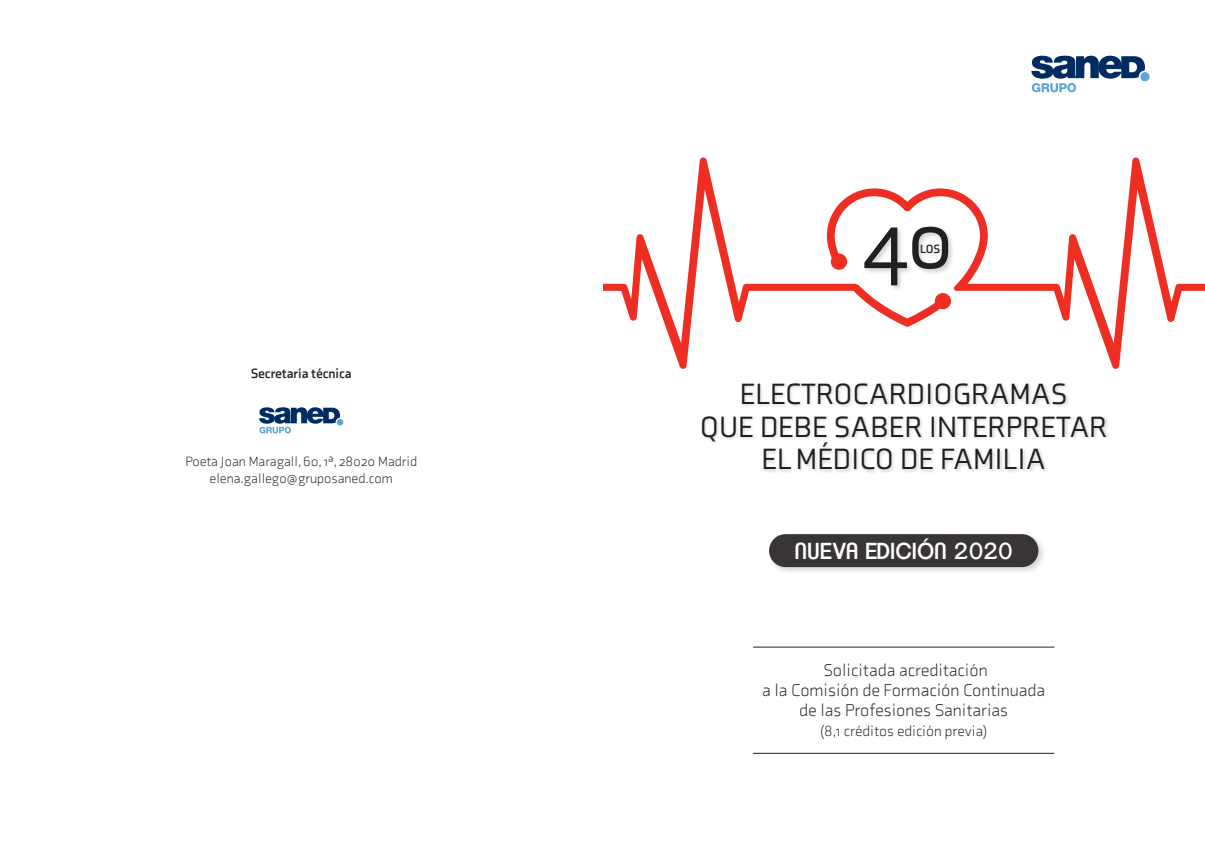
<style>
.page{position:relative;width:1205px;height:851px;background:#fff}
.page>*{position:absolute;margin:0;border:0;box-sizing:border-box;transform-origin:0 0}
.t1{font:85.5px "Axia";color:#231f20}
.t2{font:30px "Axia";color:#231f20}
.t3{font:22.5px "Clemente P Dai";color:#fff}
.t4{font:300 17.5px "Axia";color:#231f20}
.t5{font:300 15px "Axia";color:#231f20}
.t6{font:300 13.75px "Axia";color:#231f20}
.t7{font:700 13.75px "Axia";color:#231f20}
.t8{font:700 12.25px "Axia";color:#231f20}
</style>
<div class="page">
<div style="left:767px;top:532px;width:279px;height:43px;background:#231f20;opacity:.2"></div>
<div style="left:769px;top:534px;width:269px;height:33px;background:#393536;border-radius:16px"></div>
<div style="left:701px;top:382px;width:409px;height:91px;background:#231f20;opacity:.2"></div>
<svg style="left:603px;top:157px;width:224px;height:212px"></svg>
<svg style="left:827px;top:157px;width:378px;height:212px"></svg>
<svg style="left:1031px;top:56px;width:114px;height:36px"></svg>
<div style="left:1140px;top:72px;width:9px;height:9px;background:#5da6da;border-radius:50%"></div>
<hr style="left:753px;top:646px;width:301px;height:1px;background:#231f20">
<hr style="left:753px;top:753px;width:301px;height:1px;background:#231f20">
<svg style="left:259px;top:407px;width:84px;height:26px"></svg>
<p class="t7" style="left:251px;top:365px;width:103px">Secretaría técnica</p>
<p class="t6" style="left:185px;top:453px;width:233px">Poeta Joan Maragall, 60, 1ª, 28020 Madrid</p>
<p class="t6" style="left:210px;top:470px;width:185px">elena.gallego@gruposaned.com</p>
<p class="t1" style="left:863px;top:188px;width:93px">40</p>
<p class="t8" style="left:920px;top:241px;width:22px">LOS</p>
<p class="t2" style="left:740px;top:376px;width:329px">ELECTROCARDIOGRAMAS</p>
<p class="t2" style="left:700px;top:408px;width:409px">QUE DEBE SABER INTERPRETAR</p>
<p class="t2" style="left:761px;top:441px;width:286px">EL MÉDICO DE FAMILIA</p>
<p class="t3" style="left:794px;top:537px;width:220px">NUEVA EDICIÓN 2020</p>
<p class="t4" style="left:823px;top:660px;width:166px">Solicitada acreditación</p>
<p class="t4" style="left:762px;top:680px;width:285px">a la Comisión de Formación Continuada</p>
<p class="t4" style="left:799px;top:700px;width:210px">de las Profesiones Sanitarias</p>
<p class="t5" style="left:819px;top:722px;width:170px">(8,1 créditos edición previa)</p>
</div>
